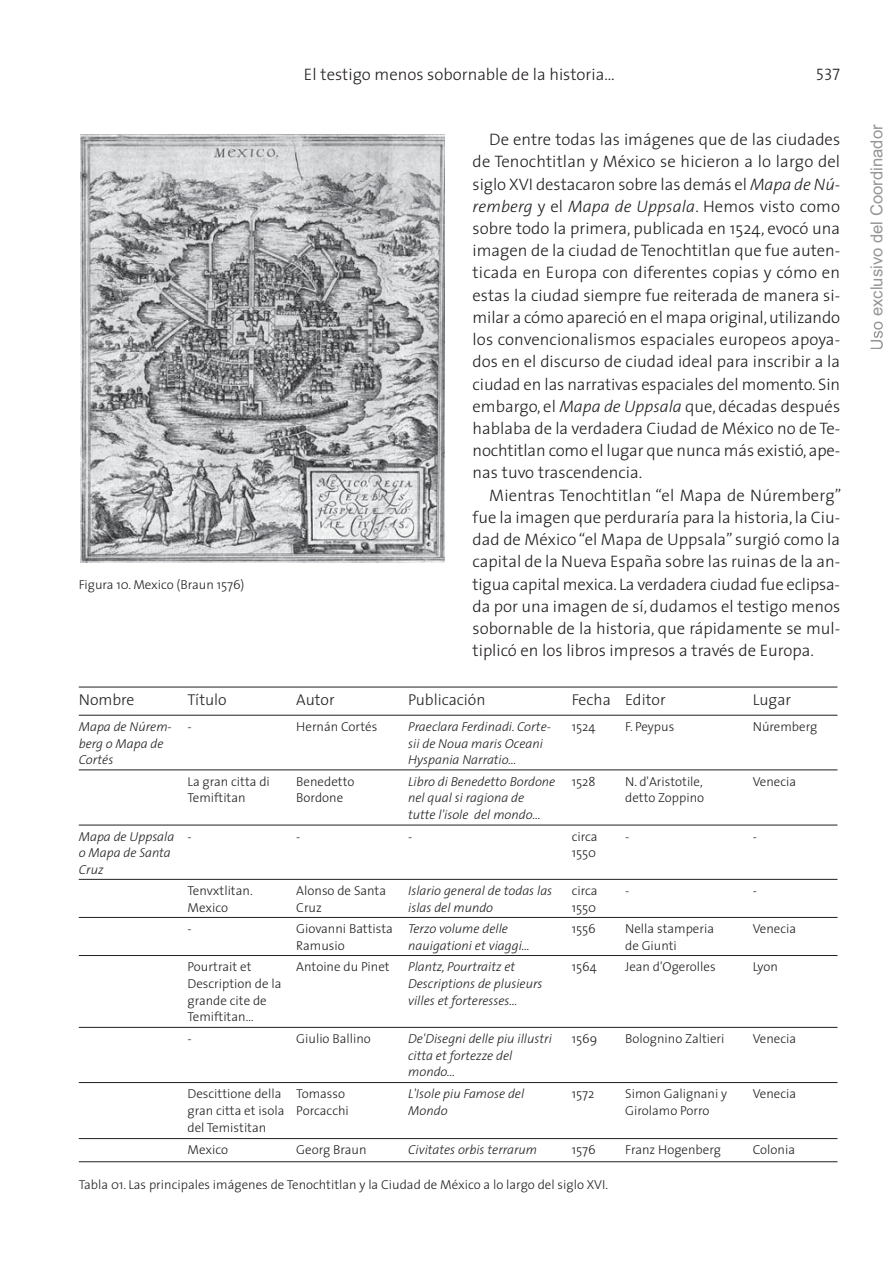
<style>
.page{position:relative;width:893px;height:1263px;background:#fff}
.page>*{position:absolute;margin:0;border:0;box-sizing:border-box;transform-origin:0 0}
.t1{font:300 16.65px/22.2px "The Sans";color:#231f20;text-align:justify}
.t2{font:16.65px "Arial";color:#939598}
.t3{font:16.65px "The Sans Light Caps";color:#231f20}
.t4{font:300 15.75px "The Sans";color:#231f20}
.t5{font:300 12.9px/16.6px "The Sans";color:#231f20}
.t6{font:italic 300 12.9px/16.6px "The Sans";color:#231f20}
.s1{font-style:italic}
</style>
<div class="page">
<img style="left:80px;top:135px;width:364px;height:428px">
<hr style="left:79px;top:687px;width:758px;height:1px;background:#231f20">
<hr style="left:79px;top:715px;width:758px;height:1px;background:#231f20">
<hr style="left:79px;top:769px;width:758px;height:1px;background:#231f20">
<hr style="left:79px;top:825px;width:758px;height:1px;background:#231f20">
<hr style="left:79px;top:879px;width:758px;height:1px;background:#231f20">
<hr style="left:79px;top:917px;width:758px;height:1px;background:#231f20">
<hr style="left:79px;top:955px;width:758px;height:1px;background:#231f20">
<hr style="left:79px;top:1027px;width:758px;height:1px;background:#231f20">
<hr style="left:79px;top:1082px;width:758px;height:1px;background:#231f20">
<hr style="left:79px;top:1138px;width:758px;height:1px;background:#231f20">
<hr style="left:79px;top:1161px;width:758px;height:1px;background:#231f20">
<svg style="left:871px;top:322px;width:12px;height:27px"></svg>
<p class="t5" style="left:79px;top:577px;width:167px">Figura 10. Mexico (Braun 1576)</p>
<p class="t1" style="left:304px;top:65px;width:312px">El testigo menos sobornable de la historia…</p>
<p class="t3" style="left:816px;top:61px;width:25px">537</p>
<p class="t1" style="left:473px;top:130px;width:369px;text-indent:17px">De entre todas las imágenes que de las ciudades de Tenochtitlan y México se hicieron a lo largo del siglo XVI destacaron sobre las demás el <span class="s1">Mapa de Nú&shy;remberg</span> y el <span class="s1">Mapa de Uppsala</span>. Hemos visto como sobre todo la primera, publicada en 1524, evocó una imagen de la ciudad de Tenochtitlan que fue auten&shy;ticada en Europa con diferentes copias y cómo en estas la ciudad siempre fue reiterada de manera si&shy;milar a cómo apareció en el mapa original, utilizando los convencionalismos espaciales europeos apoya&shy;dos en el discurso de ciudad ideal para inscribir a la ciudad en las narrativas espaciales del momento. Sin embargo, el <span class="s1">Mapa de Uppsala</span> que, décadas después hablaba de la verdadera Ciudad de México no de Te&shy;nochtitlan como el lugar que nunca más existió, ape&shy;nas tuvo trascendencia.</p>
<p class="t1" style="left:473px;top:486px;width:370px;text-indent:17px">Mientras Tenochtitlan “el Mapa de Núremberg” fue la imagen que perduraría para la historia, la Ciu&shy;dad de México “el Mapa de Uppsala” surgió como la capital de la Nueva España sobre las ruinas de la an&shy;tigua capital mexica. La verdadera ciudad fue eclipsa - da por una imagen de sí, dudamos el testigo menos sobornable de la historia, que rápidamente se mul&shy;tiplicó en los libros impresos a través de Europa.</p>
<p class="t4" style="left:79px;top:693px;width:57px">Nombre</p>
<p class="t4" style="left:188px;top:693px;width:41px">Título</p>
<p class="t4" style="left:296px;top:693px;width:40px">Autor</p>
<p class="t4" style="left:408px;top:693px;width:79px">Publicación</p>
<p class="t4" style="left:572px;top:693px;width:95px">Fecha Editor</p>
<p class="t4" style="left:753px;top:693px;width:40px">Lugar</p>
<p class="t6" style="left:79px;top:720px;width:95px">Mapa de Núrem&shy;berg o Mapa de<br>Cortés</p>
<p class="t5" style="left:188px;top:720px;width:6px">-</p>
<p class="t5" style="left:296px;top:720px;width:82px">Hernán Cortés</p>
<p class="t6" style="left:408px;top:720px;width:144px">Praeclara Ferdinadi. Corte&shy;sii de Noua maris Oceani<br>Hyspania Narratio…</p>
<p class="t5" style="left:572px;top:720px;width:25px">1524</p>
<p class="t5" style="left:625px;top:720px;width:51px">F. Peypus</p>
<p class="t5" style="left:753px;top:720px;width:66px">Núremberg</p>
<p class="t5" style="left:188px;top:774px;width:84px">La gran citta di<br>Temiftitan</p>
<p class="t5" style="left:296px;top:774px;width:60px">Benedetto<br>Bordone</p>
<p class="t6" style="left:408px;top:774px;width:149px">Libro di Benedetto Bordone nel qual si ragiona de<br>tutte l'isole del mondo…</p>
<p class="t5" style="left:572px;top:774px;width:25px">1528</p>
<p class="t5" style="left:625px;top:774px;width:81px">N. d'Aristotile, detto Zoppino</p>
<p class="t5" style="left:753px;top:774px;width:45px">Venecia</p>
<p class="t6" style="left:79px;top:829px;width:97px">Mapa de Uppsala o Mapa de Santa<br>Cruz</p>
<p class="t5" style="left:188px;top:829px;width:6px">-</p>
<p class="t5" style="left:296px;top:829px;width:6px">-</p>
<p class="t6" style="left:408px;top:829px;width:6px">-</p>
<p class="t5" style="left:572px;top:829px;width:27px">circa<br>1550</p>
<p class="t5" style="left:625px;top:829px;width:6px">-</p>
<p class="t5" style="left:753px;top:829px;width:6px">-</p>
<p class="t5" style="left:188px;top:884px;width:67px">Tenvxtlitan.<br>Mexico</p>
<p class="t5" style="left:296px;top:884px;width:91px">Alonso de Santa<br>Cruz</p>
<p class="t6" style="left:408px;top:884px;width:146px">Islario general de todas las islas del mundo</p>
<p class="t5" style="left:572px;top:884px;width:27px">circa<br>1550</p>
<p class="t5" style="left:625px;top:884px;width:6px">-</p>
<p class="t5" style="left:753px;top:884px;width:6px">-</p>
<p class="t5" style="left:188px;top:922px;width:6px">-</p>
<p class="t5" style="left:296px;top:922px;width:98px">Giovanni Battista<br>Ramusio</p>
<p class="t6" style="left:408px;top:922px;width:123px">Terzo volume delle nauigationi et viaggi…</p>
<p class="t5" style="left:572px;top:922px;width:26px">1556</p>
<p class="t5" style="left:625px;top:922px;width:90px">Nella stamperia de Giunti</p>
<p class="t5" style="left:753px;top:922px;width:45px">Venecia</p>
<p class="t5" style="left:188px;top:960px;width:95px">Pourtrait et<br>Description de la grande cite de<br>Temiftitan…</p>
<p class="t5" style="left:296px;top:960px;width:95px">Antoine du Pinet</p>
<p class="t6" style="left:408px;top:960px;width:136px">Plantz, Pourtraitz et<br>Descriptions de plusieurs villes et forteresses…</p>
<p class="t5" style="left:572px;top:960px;width:26px">1564</p>
<p class="t5" style="left:625px;top:960px;width:92px">Jean d'Ogerolles</p>
<p class="t5" style="left:753px;top:960px;width:27px">Lyon</p>
<p class="t5" style="left:188px;top:1032px;width:6px">-</p>
<p class="t5" style="left:296px;top:1032px;width:76px">Giulio Ballino</p>
<p class="t6" style="left:408px;top:1032px;width:145px">De'Disegni delle piu illustri citta et fortezze del mondo...</p>
<p class="t5" style="left:572px;top:1032px;width:27px">1569</p>
<p class="t5" style="left:625px;top:1032px;width:101px">Bolognino Zaltieri</p>
<p class="t5" style="left:753px;top:1032px;width:45px">Venecia</p>
<p class="t5" style="left:188px;top:1087px;width:99px">Descittione della gran citta et isola del Temistitan</p>
<p class="t5" style="left:296px;top:1087px;width:54px">Tomasso<br>Porcacchi</p>
<p class="t6" style="left:408px;top:1087px;width:118px">L'Isole piu Famose del<br>Mondo</p>
<p class="t5" style="left:572px;top:1087px;width:24px">1572</p>
<p class="t5" style="left:625px;top:1087px;width:104px">Simon Galignani y<br>Girolamo Porro</p>
<p class="t5" style="left:753px;top:1087px;width:45px">Venecia</p>
<p class="t5" style="left:188px;top:1143px;width:42px">Mexico</p>
<p class="t5" style="left:296px;top:1143px;width:72px">Georg Braun</p>
<p class="t6" style="left:408px;top:1143px;width:131px">Civitates orbis terrarum</p>
<p class="t5" style="left:572px;top:1143px;width:25px">1576</p>
<p class="t5" style="left:625px;top:1143px;width:97px">Franz Hogenberg</p>
<p class="t5" style="left:753px;top:1143px;width:44px">Colonia</p>
<p class="t5" style="left:79px;top:1178px;width:531px">Tabla 01. Las principales imágenes de Tenochtitlan y la Ciudad de México a lo largo del siglo XVI.</p>
<p class="t2" style="left:867px;top:316px;width:193px;rotate:-90deg">exclusivo del Coordinador</p>
</div>
